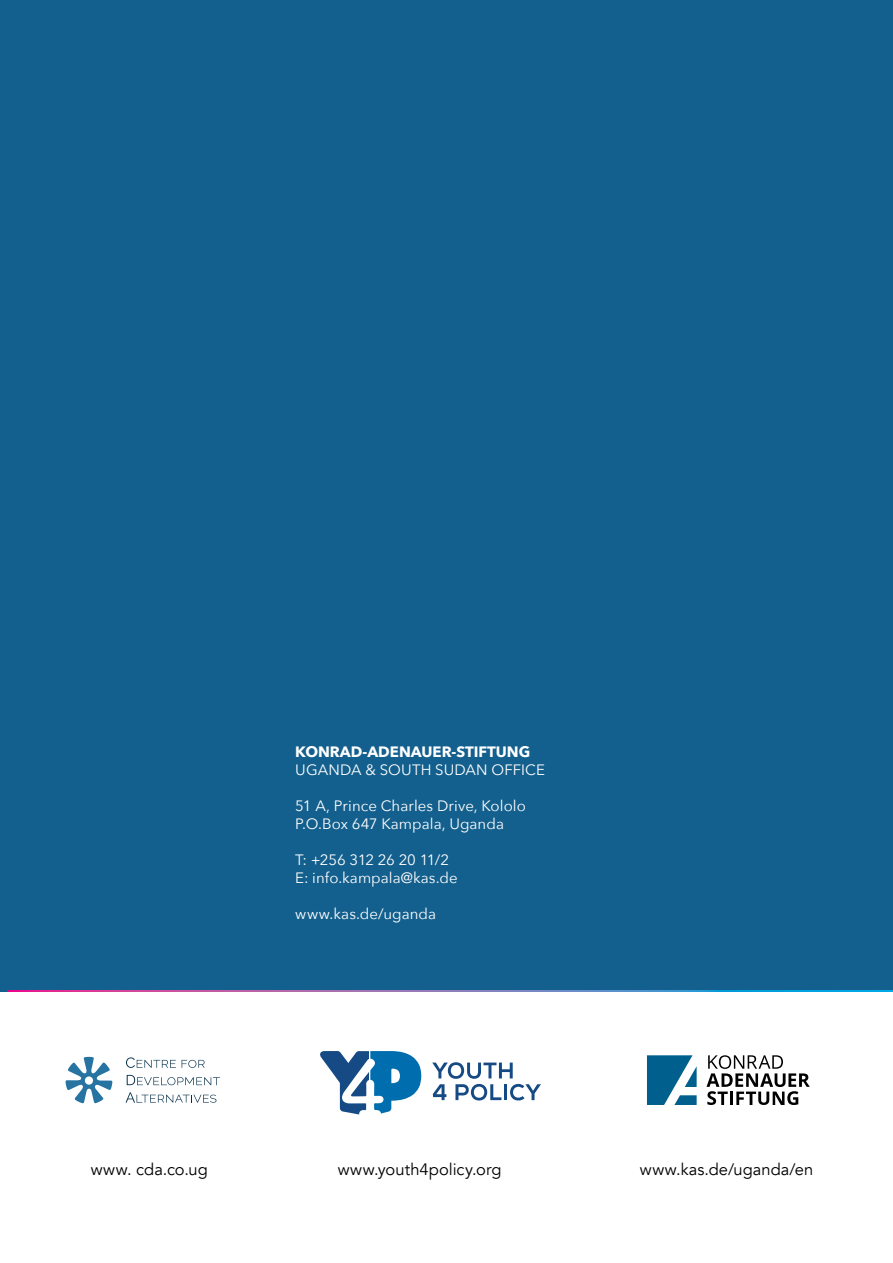
<style>
.page{position:relative;width:893px;height:1263px;background:#fff}
.page>*{position:absolute;margin:0;border:0;box-sizing:border-box;transform-origin:0 0}
.t1{font:16.5px "Avenir";letter-spacing:.005em;color:#000}
.t2{font:15px/18px "Avenir Next";letter-spacing:.005em;color:#fff}
.t3{font:700 15px "Avenir Next";color:#fff}
</style>
<div class="page">
<div style="left:0;top:0;width:893px;height:992px;background:#135f8d"></div>
<svg style="left:7px;top:990px;width:886px;height:2px;background:#7c75ba"></svg>
<svg style="left:706px;top:1055px;width:104px;height:50px"></svg>
<svg style="left:647px;top:1055px;width:50px;height:50px"></svg>
<svg style="left:126px;top:1057px;width:50px;height:11px"></svg>
<svg style="left:182px;top:1060px;width:23px;height:8px"></svg>
<svg style="left:127px;top:1075px;width:93px;height:10px"></svg>
<svg style="left:126px;top:1092px;width:90px;height:11px"></svg>
<svg style="left:66px;top:1057px;width:46px;height:46px"></svg>
<svg style="left:320px;top:1051px;width:101px;height:63px"></svg>
<svg style="left:432px;top:1062px;width:109px;height:38px"></svg>
<p class="t3" style="left:295px;top:738px;width:237px">KONRAD-ADENAUER-STIFTUNG</p>
<p class="t2" style="left:295px;top:760px;width:251px">UGANDA &amp; SOUTH SUDAN OFFICE</p>
<p class="t2" style="left:295px;top:796px;width:232px">51 A, Prince Charles Drive, Kololo<br>P.O.Box 647 Kampala, Uganda</p>
<p class="t2" style="left:295px;top:850px;width:164px">T: +256 312 26 20 11/2<br>E: info.kampala@kas.de</p>
<p class="t2" style="left:295px;top:904px;width:142px">www.kas.de/uganda</p>
<p class="t1" style="left:91px;top:1160px;width:119px">www. cda.co.ug</p>
<p class="t1" style="left:338px;top:1160px;width:165px">www.youth4policy.org</p>
<p class="t1" style="left:640px;top:1160px;width:175px">www.kas.de/uganda/en</p>
</div>
